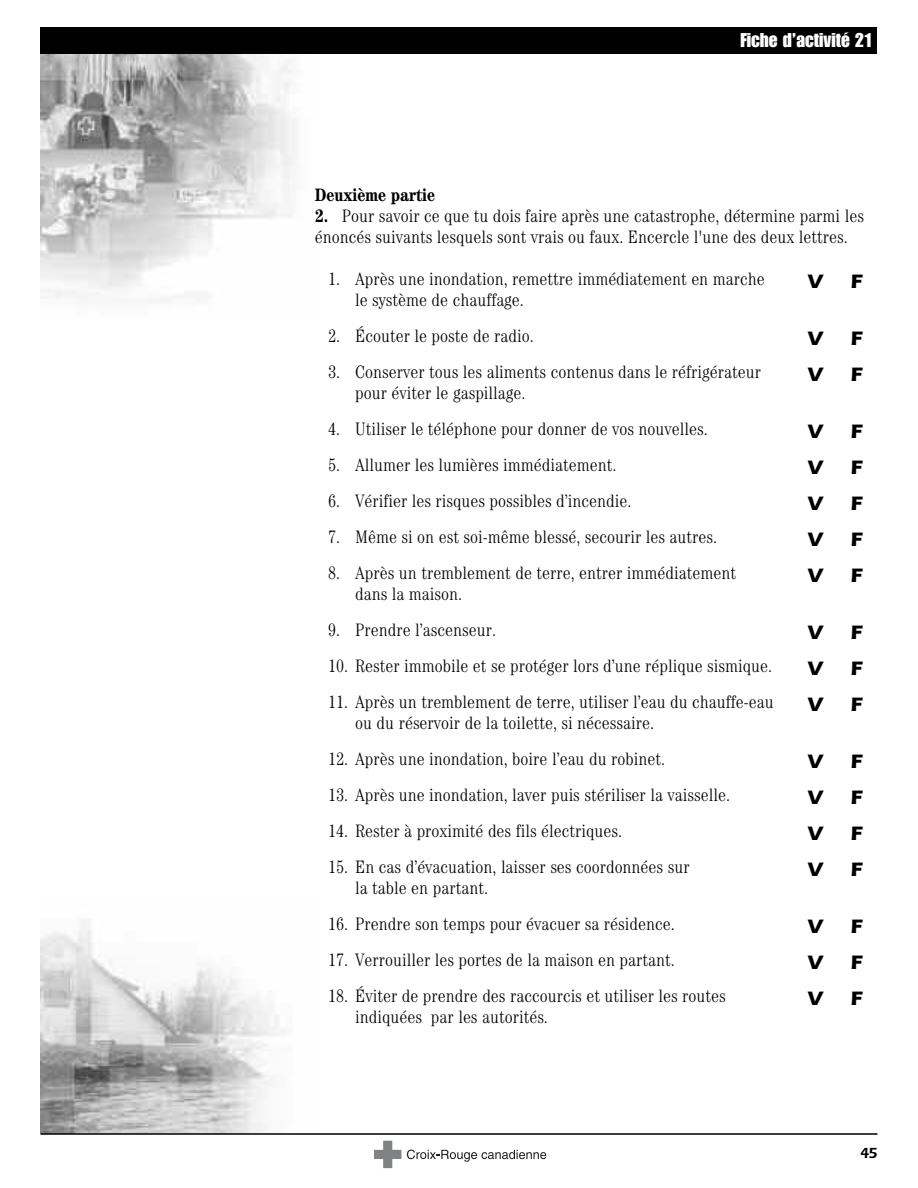
<style>
.page{position:relative;width:918px;height:1188px;background:#fff}
.page>*{position:absolute;margin:0;border:0;box-sizing:border-box;transform-origin:0 0}
.t1{font:19.5px "Impact LT Std";color:#fff}
.t2{font:300 condensed 18px/21px "Century Std";color:#000}
.t3{font:700 18px "Eras";color:#000}
.t4{font:700 condensed 18px "Century Std";color:#000}
.t5{font:13.5px "Eras Demi";color:#000}
.s1{font-weight:700}
</style>
<div class="page">
<img style="left:40px;top:54px;width:255px;height:247px">
<img style="left:40px;top:920px;width:246px;height:213px">
<div style="left:40px;top:27px;width:838px;height:27px;background:#000"></div>
<hr style="left:40px;top:1133px;width:838px;height:2px;background:#000">
<svg style="left:374px;top:1140px;width:172px;height:29px"></svg>
<p class="t1" style="left:740px;top:33px;width:133px">Fiche d’activité 21</p>
<p class="t4" style="left:315px;top:189px;width:122px">Deuxième partie</p>
<p class="t2" style="left:315px;top:207px;width:551px"><span class="s1">2.</span> Pour savoir ce que tu dois faire après une catastrophe, détermine parmi les énoncés suivants lesquels sont vrais ou faux. Encercle l'une des deux lettres.</p>
<p class="t2" style="left:355px;top:270px;width:411px;text-indent:-27px">1. Après une inondation, remettre immédiatement en marche le système de chauffage.</p>
<p class="t2" style="left:328px;top:327px;width:207px">2. Écouter le poste de radio.</p>
<p class="t2" style="left:355px;top:363px;width:407px;text-indent:-27px">3. Conserver tous les aliments contenus dans le réfrigérateur pour éviter le gaspillage.</p>
<p class="t2" style="left:328px;top:420px;width:381px">4. Utiliser le téléphone pour donner de vos nouvelles.</p>
<p class="t2" style="left:328px;top:456px;width:290px">5. Allumer les lumières immédiatement.</p>
<p class="t2" style="left:328px;top:492px;width:305px">6. Vérifier les risques possibles d’incendie.</p>
<p class="t2" style="left:328px;top:528px;width:390px">7. Même si on est soi-même blessé, secourir les autres.</p>
<p class="t2" style="left:355px;top:564px;width:382px;text-indent:-27px">8. Après un tremblement de terre, entrer immédiatement dans la maison.</p>
<p class="t2" style="left:328px;top:621px;width:169px">9. Prendre l’ascenseur.</p>
<p class="t2" style="left:328px;top:657px;width:445px">10. Rester immobile et se protéger lors d’une réplique sismique.</p>
<p class="t2" style="left:355px;top:693px;width:420px;text-indent:-27px">11. Après un tremblement de terre, utiliser l’eau du chauffe-eau ou du réservoir de la toilette, si nécessaire.</p>
<p class="t2" style="left:328px;top:750px;width:338px">12. Après une inondation, boire l’eau du robinet.</p>
<p class="t2" style="left:328px;top:786px;width:403px">13. Après une inondation, laver puis stériliser la vaisselle.</p>
<p class="t2" style="left:328px;top:822px;width:295px">14. Rester à proximité des fils électriques.</p>
<p class="t2" style="left:355px;top:858px;width:336px;text-indent:-27px">15. En cas d’évacuation, laisser ses coordonnées sur la table en partant.</p>
<p class="t2" style="left:328px;top:915px;width:348px">16. Prendre son temps pour évacuer sa résidence.</p>
<p class="t2" style="left:328px;top:951px;width:348px">17. Verrouiller les portes de la maison en partant.</p>
<p class="t2" style="left:355px;top:987px;width:372px;text-indent:-27px">18. Éviter de prendre des raccourcis et utiliser les routes indiquées par les autorités.</p>
<p class="t3" style="left:806px;top:271px;width:19px">V</p>
<p class="t3" style="left:851px;top:271px;width:14px">F</p>
<p class="t3" style="left:806px;top:328px;width:19px">V</p>
<p class="t3" style="left:851px;top:328px;width:14px">F</p>
<p class="t3" style="left:806px;top:364px;width:19px">V</p>
<p class="t3" style="left:851px;top:364px;width:14px">F</p>
<p class="t3" style="left:806px;top:421px;width:19px">V</p>
<p class="t3" style="left:851px;top:421px;width:14px">F</p>
<p class="t3" style="left:806px;top:457px;width:19px">V</p>
<p class="t3" style="left:851px;top:457px;width:14px">F</p>
<p class="t3" style="left:806px;top:493px;width:19px">V</p>
<p class="t3" style="left:851px;top:493px;width:14px">F</p>
<p class="t3" style="left:806px;top:529px;width:19px">V</p>
<p class="t3" style="left:851px;top:529px;width:14px">F</p>
<p class="t3" style="left:806px;top:565px;width:19px">V</p>
<p class="t3" style="left:851px;top:565px;width:14px">F</p>
<p class="t3" style="left:806px;top:622px;width:19px">V</p>
<p class="t3" style="left:851px;top:622px;width:14px">F</p>
<p class="t3" style="left:806px;top:658px;width:19px">V</p>
<p class="t3" style="left:851px;top:658px;width:14px">F</p>
<p class="t3" style="left:806px;top:694px;width:19px">V</p>
<p class="t3" style="left:851px;top:694px;width:14px">F</p>
<p class="t3" style="left:806px;top:751px;width:19px">V</p>
<p class="t3" style="left:851px;top:751px;width:14px">F</p>
<p class="t3" style="left:806px;top:787px;width:19px">V</p>
<p class="t3" style="left:851px;top:787px;width:14px">F</p>
<p class="t3" style="left:806px;top:823px;width:19px">V</p>
<p class="t3" style="left:851px;top:823px;width:14px">F</p>
<p class="t3" style="left:806px;top:859px;width:19px">V</p>
<p class="t3" style="left:851px;top:859px;width:14px">F</p>
<p class="t3" style="left:806px;top:916px;width:19px">V</p>
<p class="t3" style="left:851px;top:916px;width:14px">F</p>
<p class="t3" style="left:806px;top:952px;width:19px">V</p>
<p class="t3" style="left:851px;top:952px;width:14px">F</p>
<p class="t3" style="left:806px;top:988px;width:19px">V</p>
<p class="t3" style="left:851px;top:988px;width:14px">F</p>
<p class="t5" style="left:860px;top:1146px;width:19px">45</p>
</div>
